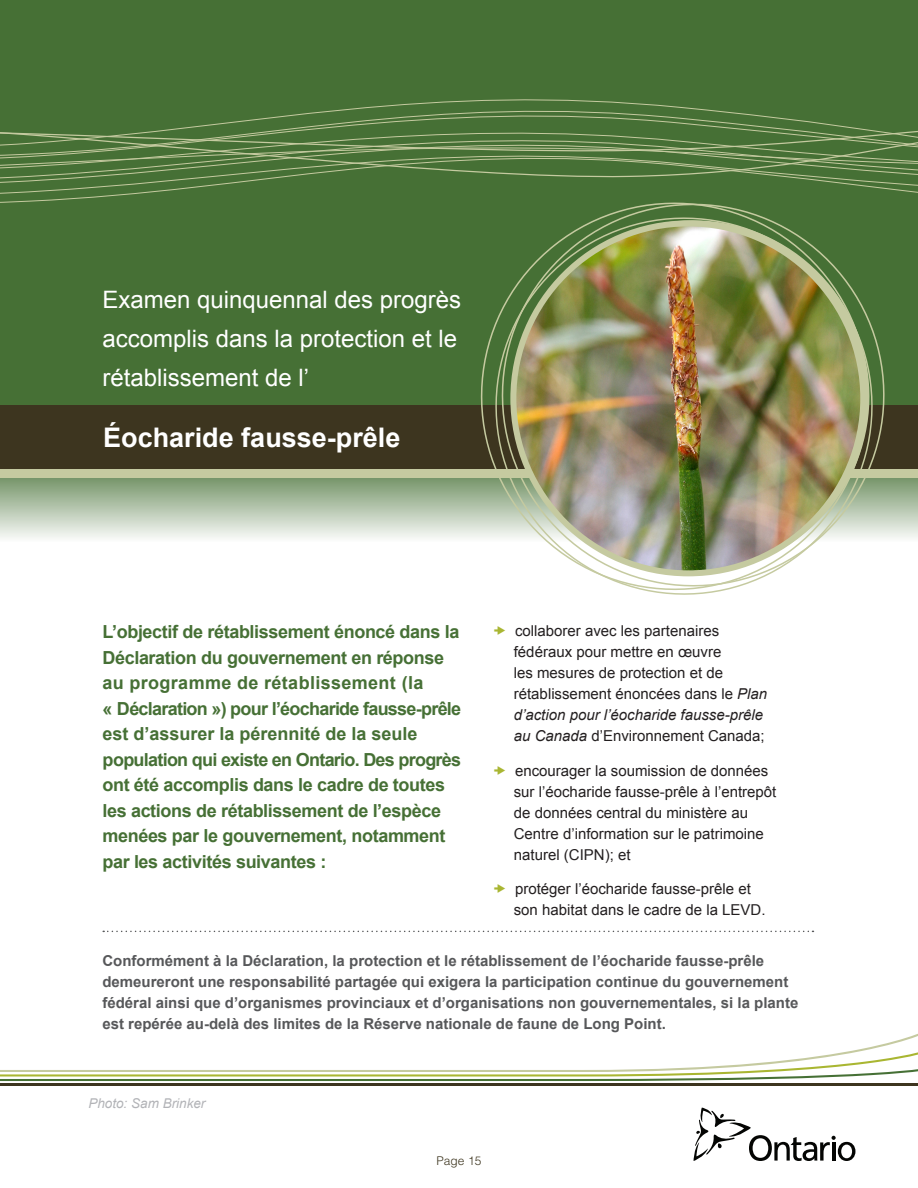
<style>
.page{position:relative;width:918px;height:1188px;background:#fff}
.page>*{position:absolute;margin:0;border:0;box-sizing:border-box;transform-origin:0 0}
.t1{font:700 27px "Arial";color:#fff}
.t2{font:24px/39px "Arial";color:#fff}
.Cover_Page_call_out{font:700 18px/25.5px "Arial";letter-spacing:-.02em;color:#467035}
.t3{font:15px/21px "Arial";color:#231f20}
.Cover_Page_Body{font:700 15px/21px "Arial";color:#57585a}
.white_photo_credit{font:italic 13.5px "Arial";color:#b2b3b7}
.t4{font:300 12px "Helvetica";color:#3d351f}
.s1{font-style:italic}
</style>
<div class="page">
<div style="left:0;top:0;width:918px;height:468px;background:#467035"></div>
<svg style="left:0;top:477px;width:918px;height:61px;background:#b5c6ae"></svg>
<div style="left:0;top:405px;width:918px;height:64px;background:#3d351f"></div>
<div style="left:0;top:469px;width:918px;height:8px;background:#c5caa0"></div>
<svg style="left:457px;top:477px;width:15px;height:61px"></svg>
<svg style="left:472px;top:204px;width:424px;height:391px"></svg>
<img style="left:513px;top:223px;width:350px;height:350px;border-radius:175px">
<svg style="left:0;top:195px;width:702px;height:9px"></svg>
<svg style="left:283px;top:99px;width:481px;height:17px"></svg>
<svg style="left:223px;top:116px;width:598px;height:7px"></svg>
<svg style="left:173px;top:123px;width:690px;height:6px"></svg>
<svg style="left:0;top:180px;width:918px;height:15px"></svg>
<svg style="left:0;top:130px;width:918px;height:50px"></svg>
<hr style="left:0;top:1083px;width:918px;height:3px;background:#3d351f">
<svg style="left:0;top:1034px;width:918px;height:47px"></svg>
<svg style="left:694px;top:1108px;width:161px;height:53px"></svg>
<svg style="left:103px;top:931px;width:710px;height:1px"></svg>
<p class="t2" style="left:102px;top:280px;width:360px">Examen quinquennal des progrès accomplis dans la protection et le rétablissement de l’</p>
<p class="t1" style="left:103px;top:422px;width:299px">Éocharide fausse-prêle</p>
<p class="Cover_Page_call_out" style="left:102px;top:619px;width:360px">L’objectif de rétablissement énoncé dans la Déclaration du gouvernement en réponse au programme de rétablissement (la<br>« Déclaration ») pour l’éocharide fausse-prêle est d’assurer la pérennité de la seule population qui existe en Ontario. Des progrès ont été accomplis dans le cadre de toutes les actions de rétablissement de l’espèce menées par le gouvernement, notamment par les activités suivantes :</p>
<p class="t3" style="left:514px;top:620px;width:255px">collaborer avec les partenaires fédéraux pour mettre en œuvre<br>les mesures de protection et de rétablissement énoncées dans le <span class="s1">Plan d’action pour l’éocharide fausse-prêle au Canada</span> d’Environnement Canada;</p>
<p class="t3" style="left:514px;top:760px;width:264px">encourager la soumission de données sur l’éocharide fausse-prêle à l’entrepôt de données central du ministère au Centre d’information sur le patrimoine naturel (CIPN); et</p>
<p class="t3" style="left:514px;top:878px;width:253px">protéger l’éocharide fausse-prêle et son habitat dans le cadre de la LEVD.</p>
<p class="Cover_Page_Body" style="left:102px;top:950px;width:698px">Conformément à la Déclaration, la protection et le rétablissement de l’éocharide fausse-prêle demeureront une responsabilité partagée qui exigera la participation continue du gouvernement fédéral ainsi que d’organismes provinciaux et d’organisations non gouvernementales, si la plante est repérée au-delà des limites de la Réserve nationale de faune de Long Point.</p>
<p class="white_photo_credit" style="left:88px;top:1094px;width:119px">Photo: Sam Brinker</p>
<p class="t4" style="left:437px;top:1153px;width:46px">Page 15</p>
</div>
